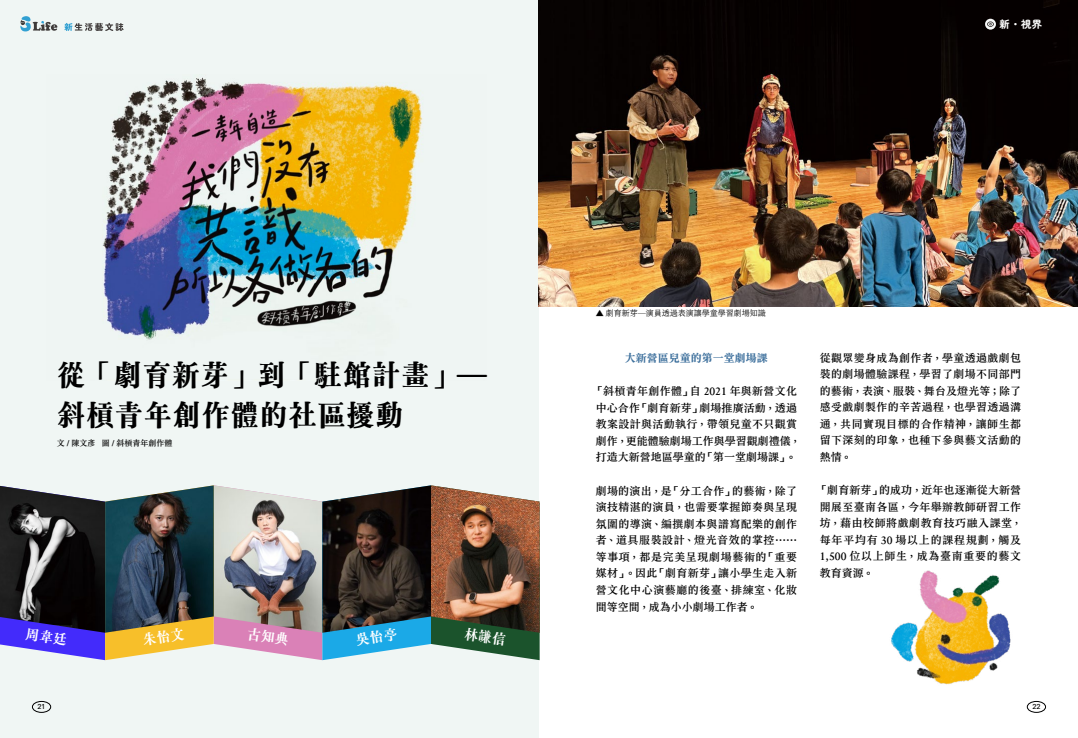
<style>
.page{position:relative;width:1078px;height:738px;background:#fff}
.page>*{position:absolute;margin:0;border:0;box-sizing:border-box;transform-origin:0 0}
.t1{font:28.9px/39.8px "jf lanyangming 2.0 Bold";color:#000}
.t2{font:700 11px/16.5px "ARSY Song PB5 HK Text H46";letter-spacing:.03em;color:#000;text-align:justify}
.t3{font:700 11px/16.5px "ARSY Song PB5 HK Text H46";letter-spacing:.01em;color:#000}
.t4{font:800 11px "ARSY Song PB5 HK Text H46";color:#3c6f9c}
.t5{font:700 10.2px "Zen Maru Gothic";color:#fff}
.t6{font:500 8px "ARSY Song PB5 HK Text H46";color:#000}
.t7{font:700 8px "ARSY Song PB5 HK Text H46";color:#000}
.t8{font:700 7px "ARUD Jing Xi Hei E1 B5 HK";color:#000}
.s1{color:#3e3a39}
</style>
<div class="page">
<div style="left:0;top:0;width:539px;height:737px;background:#f0f6f4"></div>
<img style="left:539px;top:0;width:538px;height:306px">
<img style="left:102px;top:77px;width:321px;height:263px">
<img style="left:891px;top:570px;width:141px;height:143px">
<div style="left:32px;top:700px;width:19px;height:12px;border:1px solid #000;border-radius:50%"></div>
<div style="left:1026px;top:700px;width:19px;height:12px;border:1px solid #000;border-radius:50%"></div>
<svg style="left:20px;top:16px;width:37px;height:15px"></svg>
<svg style="left:64px;top:23px;width:59px;height:8px"></svg>
<svg style="left:984px;top:19px;width:11px;height:11px"></svg>
<svg style="left:986px;top:21px;width:7px;height:6px"></svg>
<img style="left:0;top:485px;width:539px;height:174px">
<p class="t5" style="left:999px;top:18px;width:44px"><span class="s1">新</span>・視界</p>
<h1 class="t1" style="left:57px;top:352px;width:431px">從「劇育新芽」到「駐館計畫」—斜槓青年創作體的社區擾動</h1>
<p class="t7" style="left:57px;top:438px;width:117px">文 / 陳文彥 圖 / 斜槓青年創作體</p>
<p class="t6" style="left:595px;top:308px;width:172px">▲ 劇育新芽—演員透過表演讓學童學習劇場知識</p>
<p class="t4" style="left:624px;top:351px;width:144px">大新營區兒童的第一堂劇場課</p>
<p class="t3" style="left:595px;top:383px;width:206px">「斜槓青年創作體」自 2021 年與新營文化中心合作「劇育新芽」劇場推廣活動，透過教案設計與活動執行，帶領兒童不只觀賞劇作，更能體驗劇場工作與學習觀劇禮儀，打造大新營地區學童的「第一堂劇場課」。</p>
<p class="t2" style="left:595px;top:482px;width:203px">劇場的演出，是「分工合作」的藝術，除了演技精湛的演員，也需要掌握節奏與呈現氛圍的導演、編撰劇本與譜寫配樂的創作者、道具服裝設計、燈光音效的掌控……等事項，都是完美呈現劇場藝術的「重要媒材」。因此「劇育新芽」讓小學生走入新營文化中心演藝廳的後臺、排練室、化妝間等空間，成為小小劇場工作者。</p>
<p class="t2" style="left:819px;top:349px;width:203px">從觀眾變身成為創作者，學童透過戲劇包裝的劇場體驗課程，學習了劇場不同部門的藝術，表演、服裝、舞台及燈光等；除了感受戲劇製作的辛苦過程，也學習透過溝通，共同實現目標的合作精神，讓師生都留下深刻的印象，也種下參與藝文活動的熱情。</p>
<p class="t2" style="left:819px;top:482px;width:203px">「劇育新芽」的成功，近年也逐漸從大新營開展至臺南各區，今年舉辦教師研習工作坊，藉由校師將戲劇教育技巧融入課堂，每年平均有 30 場以上的課程規劃，觸及1,500 位以上師生，成為臺南重要的藝文教育資源。</p>
<p class="t8" style="left:37px;top:702px;width:10px">21</p>
<p class="t8" style="left:1032px;top:702px;width:10px">22</p>
</div>
